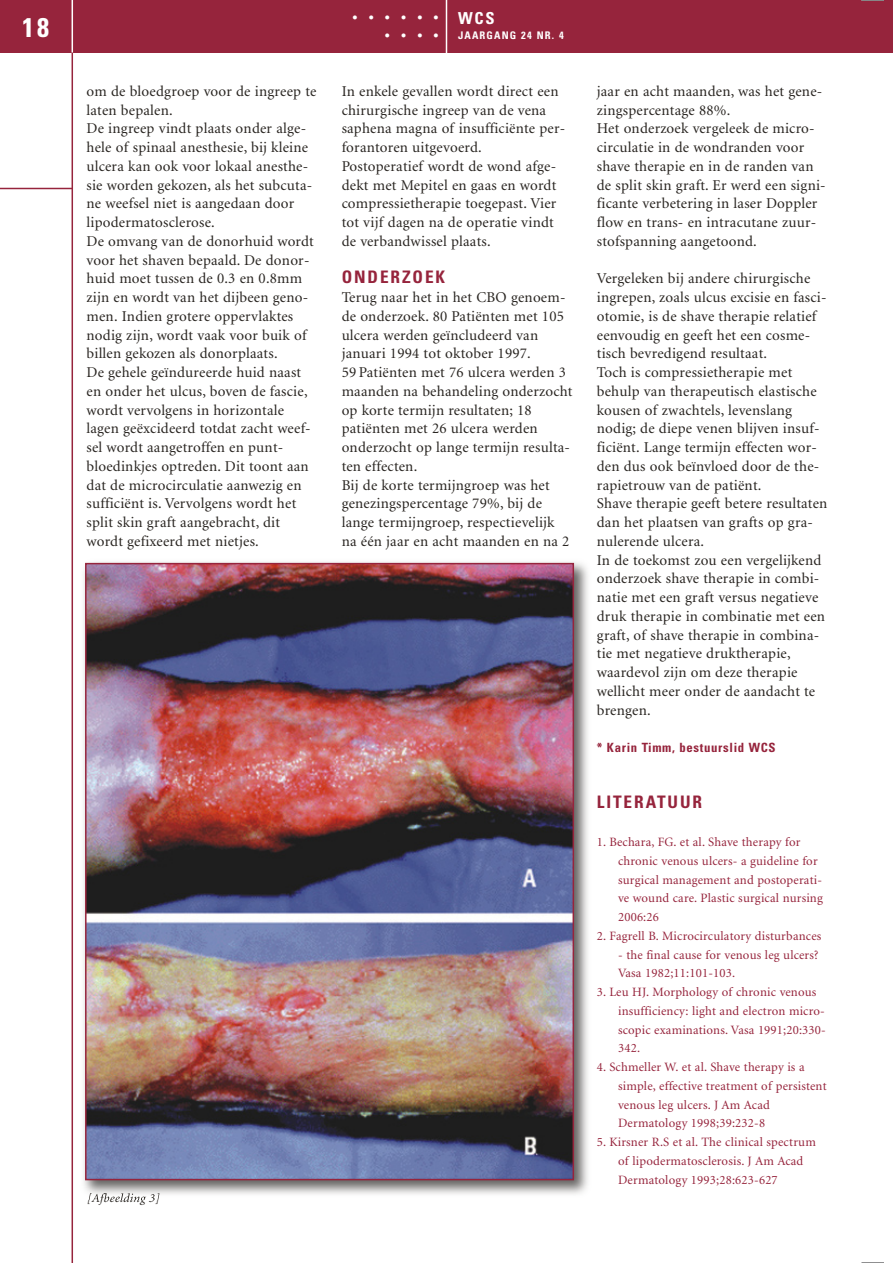
<style>
.page{position:relative;width:893px;height:1263px;background:#fff}
.page>*{position:absolute;margin:0;border:0;box-sizing:border-box;transform-origin:0 0}
.t1{font:36px "Times";color:#fff}
.t2{font:700 condensed 27px "Univers";color:#fff}
.t3{font:700 condensed 17.25px "Univers";letter-spacing:.11em;color:#96243c}
.t4{font:700 condensed 16.5px "Univers";color:#fff}
.t5{font:15px/18.8px "Minion";letter-spacing:.015em;color:#282420}
.t6{font:12.75px/18.8px "Minion";letter-spacing:.015em;color:#96243c}
.t7{font:700 condensed 12.75px "Univers";letter-spacing:.055em;color:#96243c}
.t8{font:italic 12.75px "Minion";letter-spacing:.015em;color:#282420}
.t9{font:700 condensed 10.5px "Univers";letter-spacing:.11em;color:#fff}
</style>
<div class="page">
<hr style="left:72px;top:47px;width:1px;height:1216px;background:#96243c">
<div style="left:0;top:0;width:893px;height:53px;background:#96243c"></div>
<hr style="left:0;top:188px;width:72px;height:1px;background:#96243c">
<hr style="left:446px;top:0;width:1px;height:55px;background:#fff">
<hr style="left:72px;top:0;width:1px;height:53px;background:#fff">
<img style="left:83px;top:562px;width:505px;height:638px">
<img style="left:88px;top:1193px;width:51px;height:7px">
<img style="left:88px;top:566px;width:483px;height:611px">
<div style="left:85px;top:563px;width:489px;height:617px;border:2px solid #96243c"></div>
<svg style="left:861px;top:0;width:23px;height:1px"></svg>
<svg style="left:861px;top:1262px;width:23px;height:1px"></svg>
<h2 class="t2" style="left:22px;top:17px;width:28px">18</h2>
<p class="t5" style="left:87px;top:83px;width:231px">om de bloedgroep voor de ingreep te laten bepalen.<br>De ingreep vindt plaats onder alge&shy;hele of spinaal anesthesie, bij kleine ulcera kan ook voor lokaal anesthe&shy;sie worden gekozen, als het subcuta&shy;ne weefsel niet is aangedaan door lipodermatosclerose.<br>De omvang van de donorhuid wordt voor het shaven bepaald. De donor&shy;huid moet tussen de 0.3 en 0.8mm zijn en wordt van het dijbeen geno&shy;men. Indien grotere oppervlaktes nodig zijn, wordt vaak voor buik of billen gekozen als donorplaats.<br>De gehele geïndureerde huid naast en onder het ulcus, boven de fascie, wordt vervolgens in horizontale lagen geëxcideerd totdat zacht weef&shy;sel wordt aangetroffen en punt&shy;bloedinkjes optreden. Dit toont aan dat de microcirculatie aanwezig en sufficiënt is. Vervolgens wordt het split skin graft aangebracht, dit wordt gefixeerd met nietjes.</p>
<p class="t8" style="left:87px;top:1193px;width:74px">[Afbeelding 3]</p>
<h1 class="t1" style="left:349px;top:-15px;width:92px">......</h1>
<h1 class="t1" style="left:382px;top:3px;width:59px">....</h1>
<p class="t4" style="left:458px;top:12px;width:38px">WCS</p>
<p class="t9" style="left:458px;top:31px;width:107px">JAARGANG 24 NR. 4</p>
<p class="t5" style="left:342px;top:83px;width:225px">In enkele gevallen wordt direct een chirurgische ingreep van de vena saphena magna of insufficiënte per&shy;forantoren uitgevoerd.<br>Postoperatief wordt de wond afge&shy;dekt met Mepitel en gaas en wordt compressietherapie toegepast. Vier tot vijf dagen na de operatie vindt de verbandwissel plaats.</p>
<p class="t3" style="left:342px;top:271px;width:105px">ONDERZOEK</p>
<p class="t5" style="left:342px;top:289px;width:232px">Terug naar het in het CBO genoem&shy;de onderzoek. 80 Patiënten met 105 ulcera werden geïncludeerd van januari 1994 tot oktober 1997.<br>59 Patiënten met 76 ulcera werden 3 maanden na behandeling onderzocht op korte termijn resultaten; 18 patiënten met 26 ulcera werden onderzocht op lange termijn resulta&shy;ten effecten.<br>Bij de korte termijngroep was het genezingspercentage 79%, bij de lange termijngroep, respectievelijk na één jaar en acht maanden en na 2</p>
<p class="t5" style="left:597px;top:83px;width:230px">jaar en acht maanden, was het gene&shy;zingspercentage 88%.<br>Het onderzoek vergeleek de micro&shy;circulatie in de wondranden voor shave therapie en in de randen van de split skin graft. Er werd een signi&shy;ficante verbetering in laser Doppler flow en trans- en intracutane zuur&shy;stofspanning aangetoond.</p>
<p class="t5" style="left:597px;top:271px;width:232px">Vergeleken bij andere chirurgische ingrepen, zoals ulcus excisie en fasci&shy;otomie, is de shave therapie relatief eenvoudig en geeft het een cosme&shy;tisch bevredigend resultaat.<br>Toch is compressietherapie met behulp van therapeutisch elastische kousen of zwachtels, levenslang nodig; de diepe venen blijven insuf&shy;ficiënt. Lange termijn effecten wor&shy;den dus ook beïnvloed door de the&shy;rapietrouw van de patiënt.<br>Shave therapie geeft betere resultaten dan het plaatsen van grafts op gra&shy;nulerende ulcera.<br>In de toekomst zou een vergelijkend onderzoek shave therapie in combi&shy;natie met een graft versus negatieve druk therapie in combinatie met een graft, of shave therapie in combina&shy;tie met negatieve druktherapie, waardevol zijn om deze therapie wellicht meer onder de aandacht te brengen.</p>
<p class="t7" style="left:597px;top:743px;width:180px">* Karin Timm, bestuurslid WCS</p>
<p class="t3" style="left:597px;top:796px;width:107px">LITERATUUR</p>
<p class="t6" style="left:618px;top:834px;width:206px;text-indent:-21px">1. Bechara, FG. et al. Shave therapy for chronic venous ulcers- a guideline for surgical management and postoperati&shy;ve wound care. Plastic surgical nursing 2006:26</p>
<p class="t6" style="left:597px;top:927px;width:226px">2. Fagrell B. Microcirculatory disturbances</p>
<p class="t6" style="left:618px;top:946px;width:202px">- the final cause for venous leg ulcers?<br>Vasa 1982;11:101-103.</p>
<p class="t6" style="left:618px;top:984px;width:209px;text-indent:-21px">3. Leu HJ. Morphology of chronic venous insufficiency: light and electron micro&shy;scopic examinations. Vasa 1991;20:330-<br>342.</p>
<p class="t6" style="left:618px;top:1059px;width:210px;text-indent:-21px">4. Schmeller W. et al. Shave therapy is a simple, effective treatment of persistent venous leg ulcers. J Am Acad Dermatology 1998;39:232-8</p>
<p class="t6" style="left:618px;top:1134px;width:199px;text-indent:-21px">5. Kirsner R.S et al. The clinical spectrum of lipodermatosclerosis. J Am Acad<br>Dermatology 1993;28:623-627</p>
</div>
